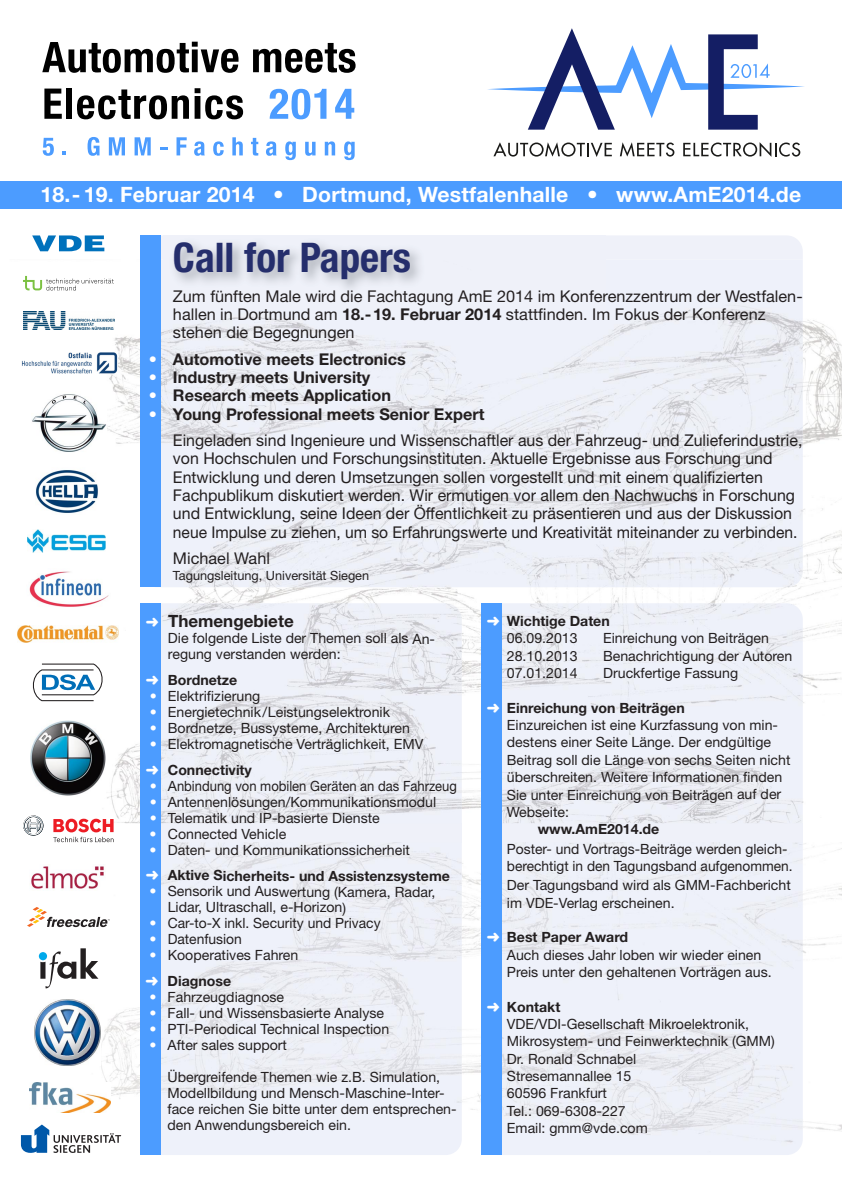
<style>
.page{position:relative;width:842px;height:1191px;background:#fff}
.page>*{position:absolute;margin:0;border:0;box-sizing:border-box;transform-origin:0 0}
.t1{font:700 condensed 40.9px "Helvetica Neue LT Std";color:#252e6c}
.t2{font:700 21.1px "Helvetica Neue LT Std";letter-spacing:.01em;color:#fff}
.t3{font:700 16.9px "Helvetica Neue LT Std";color:#231f20}
.t4{font:16.2px/18.3px "Helvetica Neue LT Std";color:#231f20}
.t5{font:700 16.2px "Helvetica Neue LT Std";color:#231f20}
.t6{font:14.1px/17.3px "Helvetica Neue LT Std";color:#231f20}
.t7{font:700 14.1px/25.9px "Helvetica Neue LT Std";color:#231f20}
.t8{font:12.7px "Helvetica Neue LT Std";color:#231f20}
.s1{font-weight:400}
.s2{font-weight:700}
.s3{font-weight:400;color:#fff}
.s4{color:#fff}
</style>
<div class="page">
<img style="left:17px;top:259px;width:825px;height:564px">
<img style="left:161px;top:259px;width:642px;height:328px">
<img style="left:20px;top:842px;width:822px;height:313px">
<img style="left:161px;top:603px;width:301px;height:16px">
<div style="left:161px;top:1139px;width:301px;height:16px;background:#eef1fa"></div>
<div style="left:0;top:181px;width:842px;height:28px;background:#4c9cff"></div>
<img style="left:164px;top:235px;width:441px;height:75px">
<div style="left:141px;top:603px;width:20px;height:552px;background:#4c9cff"></div>
<img style="left:502px;top:603px;width:301px;height:16px">
<div style="left:502px;top:1139px;width:301px;height:16px;background:#eef1fa"></div>
<div style="left:482px;top:603px;width:20px;height:552px;background:#4c9cff"></div>
<svg style="left:493px;top:142px;width:119px;height:15px"></svg>
<svg style="left:620px;top:142px;width:54px;height:15px"></svg>
<svg style="left:683px;top:142px;width:117px;height:15px"></svg>
<svg style="left:488px;top:28px;width:316px;height:102px"></svg>
<div style="left:141px;top:235px;width:20px;height:352px;background:#4c9cff"></div>
<svg style="left:42px;top:42px;width:197px;height:31px"></svg>
<svg style="left:253px;top:43px;width:103px;height:30px"></svg>
<svg style="left:44px;top:89px;width:18px;height:30px"></svg>
<div style="left:66px;top:89px;width:6px;height:30px;background:#000"></div>
<svg style="left:77px;top:89px;width:112px;height:30px"></svg>
<svg style="left:195px;top:88px;width:48px;height:31px"></svg>
<svg style="left:270px;top:89px;width:56px;height:30px"></svg>
<svg style="left:335px;top:89px;width:19px;height:30px"></svg>
<svg style="left:43px;top:138px;width:11px;height:18px"></svg>
<svg style="left:63px;top:151px;width:3px;height:4px"></svg>
<svg style="left:88px;top:137px;width:12px;height:19px"></svg>
<svg style="left:109px;top:137px;width:16px;height:18px"></svg>
<svg style="left:135px;top:137px;width:16px;height:18px"></svg>
<svg style="left:160px;top:147px;width:7px;height:3px"></svg>
<svg style="left:177px;top:137px;width:10px;height:18px"></svg>
<svg style="left:194px;top:141px;width:11px;height:15px"></svg>
<svg style="left:213px;top:141px;width:11px;height:15px"></svg>
<svg style="left:232px;top:137px;width:11px;height:18px"></svg>
<svg style="left:251px;top:138px;width:7px;height:18px"></svg>
<svg style="left:266px;top:141px;width:11px;height:15px"></svg>
<svg style="left:285px;top:141px;width:11px;height:19px"></svg>
<svg style="left:305px;top:142px;width:11px;height:14px"></svg>
<svg style="left:325px;top:141px;width:10px;height:14px"></svg>
<svg style="left:344px;top:141px;width:11px;height:19px"></svg>
<svg style="left:32px;top:235px;width:72px;height:16px"></svg>
<svg style="left:23px;top:276px;width:91px;height:14px"></svg>
<img style="left:24px;top:311px;width:90px;height:18px">
<img style="left:21px;top:353px;width:97px;height:21px">
<img style="left:31px;top:392px;width:75px;height:62px">
<img style="left:36px;top:467px;width:63px;height:48px">
<img style="left:27px;top:529px;width:79px;height:23px">
<img style="left:26px;top:568px;width:90px;height:43px">
<img style="left:18px;top:625px;width:100px;height:17px">
<svg style="left:31px;top:663px;width:74px;height:38px"></svg>
<img style="left:31px;top:721px;width:75px;height:76px">
<svg style="left:23px;top:815px;width:21px;height:21px"></svg>
<svg style="left:53px;top:818px;width:61px;height:24px"></svg>
<img style="left:30px;top:864px;width:75px;height:26px">
<svg style="left:40px;top:948px;width:58px;height:40px"></svg>
<div style="left:39px;top:952px;width:8px;height:8px;background:#00a9eb;border-radius:50%"></div>
<img style="left:30px;top:1082px;width:80px;height:31px">
<svg style="left:21px;top:1124px;width:100px;height:28px"></svg>
<svg style="left:27px;top:907px;width:83px;height:20px"></svg>
<img style="left:34px;top:999px;width:66px;height:66px">
<h2 class="t2" style="left:41px;top:186px;width:762px">18.- 19. Februar 2014 <span class="s1">•</span> Dortmund, Westfalenhalle <span class="s1">•</span> www.AmE2014.de</h2>
<h1 class="t1" style="left:173px;top:234px;width:240px">Call for Papers</h1>
<p class="t4" style="left:173px;top:288px;width:631px">Zum fünften Male wird die Fachtagung AmE 2014 im Konferenzzentrum der Westfalen&shy;hallen in Dortmund am <span class="s2">18.-19. Februar 2014</span> stattfinden. Im Fokus der Konferenz stehen die Begegnungen</p>
<p class="t5" style="left:149px;top:352px;width:258px"><span class="s3">•</span> Automotive meets Electronics</p>
<p class="t5" style="left:149px;top:371px;width:223px"><span class="s3">•</span> Industry meets University</p>
<p class="t5" style="left:149px;top:389px;width:244px"><span class="s3">•</span> Research meets Application</p>
<p class="t4" style="left:173px;top:402px;width:631px;line-height:26.3px;text-indent:-24px"><span class="s4">•</span> <span class="s2">Young Professional meets Senior Expert<br></span>Eingeladen sind Ingenieure und Wissenschaftler aus der Fahrzeug- und Zulieferindustrie,</p>
<p class="t4" style="left:173px;top:450px;width:626px">von Hochschulen und Forschungsinstituten. Aktuelle Ergebnisse aus Forschung und Entwicklung und deren Umsetzungen sollen vorgestellt und mit einem qualifizierten Fachpublikum diskutiert werden. Wir ermutigen vor allem den Nachwuchs in Forschung und Entwicklung, seine Ideen der Öffentlichkeit zu präsentieren und aus der Diskussion neue Impulse zu ziehen, um so Erfahrungswerte und Kreativität miteinander zu verbinden.</p>
<p class="t4" style="left:173px;top:550px;width:99px">Michael Wahl</p>
<p class="t8" style="left:173px;top:570px;width:198px">Tagungsleitung, Universität Siegen</p>
<p class="t3" style="left:168px;top:614px;width:127px">Themengebiete</p>
<p class="t6" style="left:168px;top:631px;width:269px;line-height:15.9px">Die folgende Liste der Themen soll als An - regung verstanden werden:</p>
<p class="t7" style="left:168px;top:668px;width:71px">Bordnetze</p>
<p class="t6" style="left:150px;top:688px;width:112px"><span class="s4">•</span> Elektrifizierung</p>
<p class="t6" style="left:150px;top:704px;width:242px"><span class="s4">•</span> Energietechnik/Leistungselektronik</p>
<p class="t6" style="left:150px;top:720px;width:262px"><span class="s4">•</span> Bordnetze, Bussysteme, Architekturen</p>
<p class="t6" style="left:168px;top:732px;width:257px;line-height:25.8px;text-indent:-18px"><span class="s4">•</span> Elektromagnetische Verträglichkeit, EMV<br><span class="s2">Connectivity</span></p>
<p class="t6" style="left:150px;top:778px;width:309px"><span class="s4">•</span> Anbindung von mobilen Geräten an das Fahrzeug</p>
<p class="t6" style="left:150px;top:794px;width:288px"><span class="s4">•</span> Antennenlösungen/Kommunikationsmodul</p>
<p class="t6" style="left:150px;top:810px;width:232px"><span class="s4">•</span> Telematik und IP-basierte Dienste</p>
<p class="t6" style="left:150px;top:826px;width:138px"><span class="s4">•</span> Connected Vehicle</p>
<p class="t7" style="left:168px;top:837px;width:284px;text-indent:-18px"><span class="s3">•</span> <span class="s1">Daten- und Kommunikationssicherheit<br></span>Aktive Sicherheits- und Assistenzsysteme</p>
<p class="t6" style="left:168px;top:884px;width:269px;line-height:15.9px;text-indent:-18px"><span class="s4">•</span> Sensorik und Auswertung (Kamera, Radar,<br>Lidar, Ultraschall, e-Horizon)</p>
<p class="t6" style="left:150px;top:915px;width:233px"><span class="s4">•</span> Car-to-X inkl. Security und Privacy</p>
<p class="t6" style="left:150px;top:931px;width:94px"><span class="s4">•</span> Daten fusion</p>
<p class="t6" style="left:168px;top:943px;width:132px;line-height:25.9px;text-indent:-18px"><span class="s4">•</span> Kooperatives Fahren<br><span class="s2">Diagnose</span></p>
<p class="t6" style="left:149px;top:989px;width:136px"><span class="s4">•</span> Fahrzeugdiagnose</p>
<p class="t6" style="left:149px;top:1005px;width:236px"><span class="s4">•</span> Fall- und Wissensbasierte Analyse</p>
<p class="t6" style="left:149px;top:1021px;width:241px"><span class="s4">•</span> PTI-Periodical Technical Inspection</p>
<p class="t6" style="left:149px;top:1037px;width:139px"><span class="s4">•</span> After sales support</p>
<p class="t6" style="left:167px;top:1069px;width:291px;line-height:15.9px">Übergreifende Themen wie z.B. Simulation, Modellbildung und Mensch-Maschine-Inter&shy;face reichen Sie bitte unter dem entsprechen&shy;den Anwendungsbereich ein.</p>
<p class="t7" style="left:507px;top:609px;width:104px">Wichtige Daten</p>
<p class="t6" style="left:507px;top:630px;width:72px">06.09.2013</p>
<p class="t6" style="left:603px;top:630px;width:167px">Einreichung von Beiträgen</p>
<p class="t6" style="left:507px;top:648px;width:72px">28.10.2013</p>
<p class="t6" style="left:603px;top:648px;width:191px">Benachrichtigung der Autoren</p>
<p class="t6" style="left:507px;top:665px;width:72px">07.01.2014</p>
<p class="t6" style="left:603px;top:665px;width:136px">Druckfertige Fassung</p>
<p class="t7" style="left:507px;top:695px;width:179px">Einreichung von Beiträgen</p>
<p class="t6" style="left:507px;top:717px;width:285px">Einzureichen ist eine Kurzfassung von min&shy;destens einer Seite Länge. Der endgültige Beitrag soll die Länge von sechs Seiten nicht überschreiten. Weitere Informationen finden Sie unter Einreichung von Beiträgen auf der Webseite:</p>
<p class="t7" style="left:538px;top:817px;width:123px">www.AmE2014.de</p>
<p class="t6" style="left:507px;top:840px;width:287px">Poster- und Vortrags-Beiträge werden gleich - berechtigt in den Tagungsband auf genommen.</p>
<p class="t6" style="left:507px;top:877px;width:285px">Der Tagungsband wird als GMM-Fachbericht im VDE-Verlag erscheinen.</p>
<p class="t7" style="left:507px;top:925px;width:123px">Best Paper Award</p>
<p class="t6" style="left:507px;top:946px;width:266px">Auch dieses Jahr loben wir wieder einen<br>Preis unter den gehaltenen Vorträgen aus.</p>
<p class="t7" style="left:507px;top:994px;width:55px">Kontakt</p>
<p class="t6" style="left:507px;top:1016px;width:269px">VDE/VDI-Gesellschaft Mikroelektronik,<br>Mikrosystem- und Feinwerktechnik (GMM)<br>Dr. Ronald Schnabel<br>Stresemannallee 15<br>60596 Frankfurt<br>Tel.: 069-6308-227<br>Email: gmm@vde.com</p>
</div>
